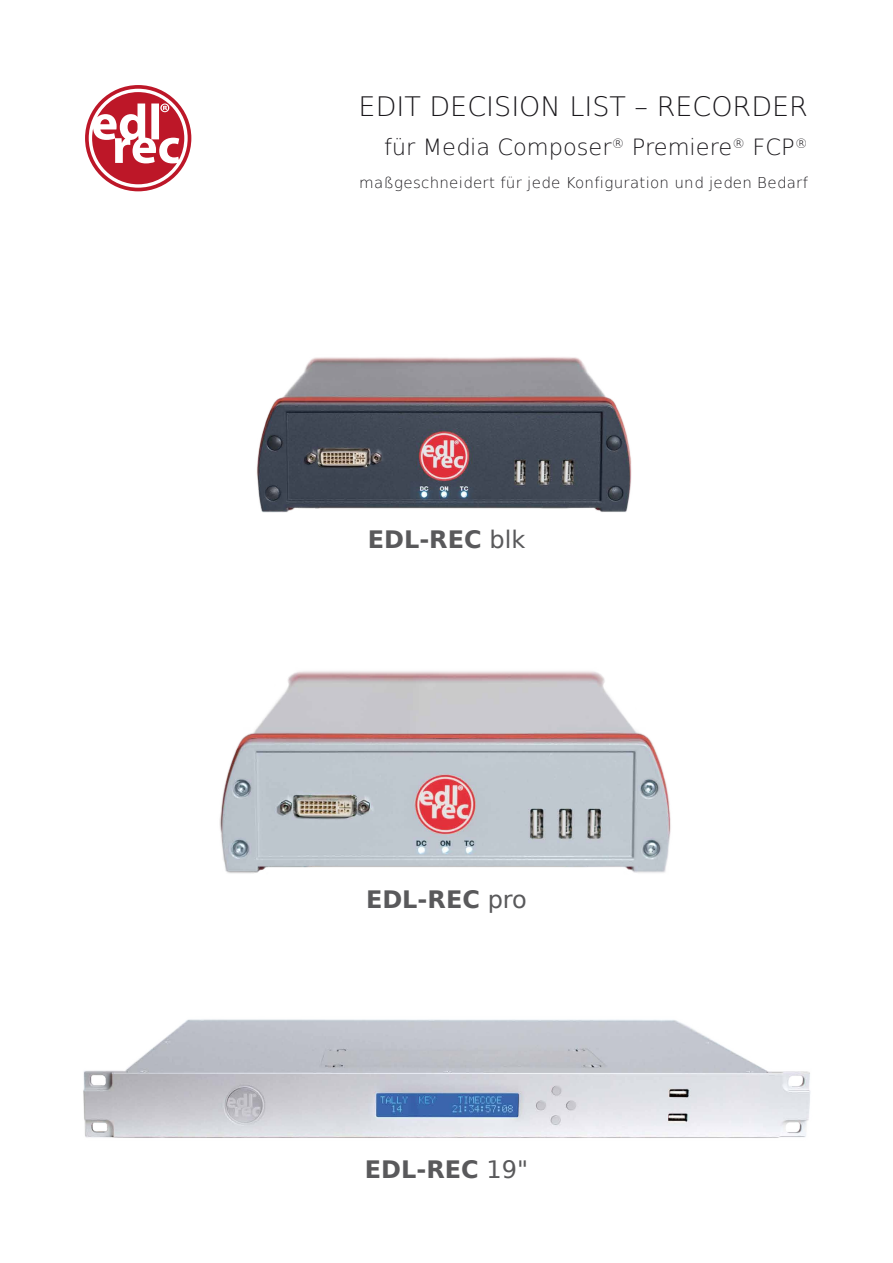
<style>
.page{position:relative;width:893px;height:1263px;background:#fff}
.page>*{position:absolute;margin:0;border:0;box-sizing:border-box;transform-origin:0 0}
.t1{font:200 27px "DejaVu Sans";color:#1a181c}
.t2{font:700 24px "DejaVu Sans";color:#59595b}
.t3{font:200 22.5px "DejaVu Sans";color:#1a181c}
.t4{font:200 15px "DejaVu Sans";letter-spacing:.02em;color:#1a181c}
.s1{font-weight:400}
</style>
<div class="page">
<img style="left:83px;top:798px;width:728px;height:340px">
<img style="left:133px;top:133px;width:536px;height:665px">
<svg style="left:85px;top:85px;width:106px;height:106px"></svg>
<h1 class="t1" style="left:359px;top:86px;width:451px">EDIT DECISION LIST – RECORDER</h1>
<h3 class="t3" style="left:384px;top:130px;width:425px">für Media Composer<sup>®</sup> Premiere<sup>®</sup> FCP<sup>®</sup></h3>
<p class="t4" style="left:359px;top:172px;width:450px">maßgeschneidert für jede Konfiguration und jeden Bedarf</p>
<h2 class="t2" style="left:368px;top:520px;width:159px">EDL-REC <span class="s1">blk</span></h2>
<h2 class="t2" style="left:366px;top:880px;width:162px">EDL-REC <span class="s1">pro</span></h2>
<h2 class="t2" style="left:365px;top:1150px;width:165px">EDL-REC <span class="s1">19"</span></h2>
</div>
